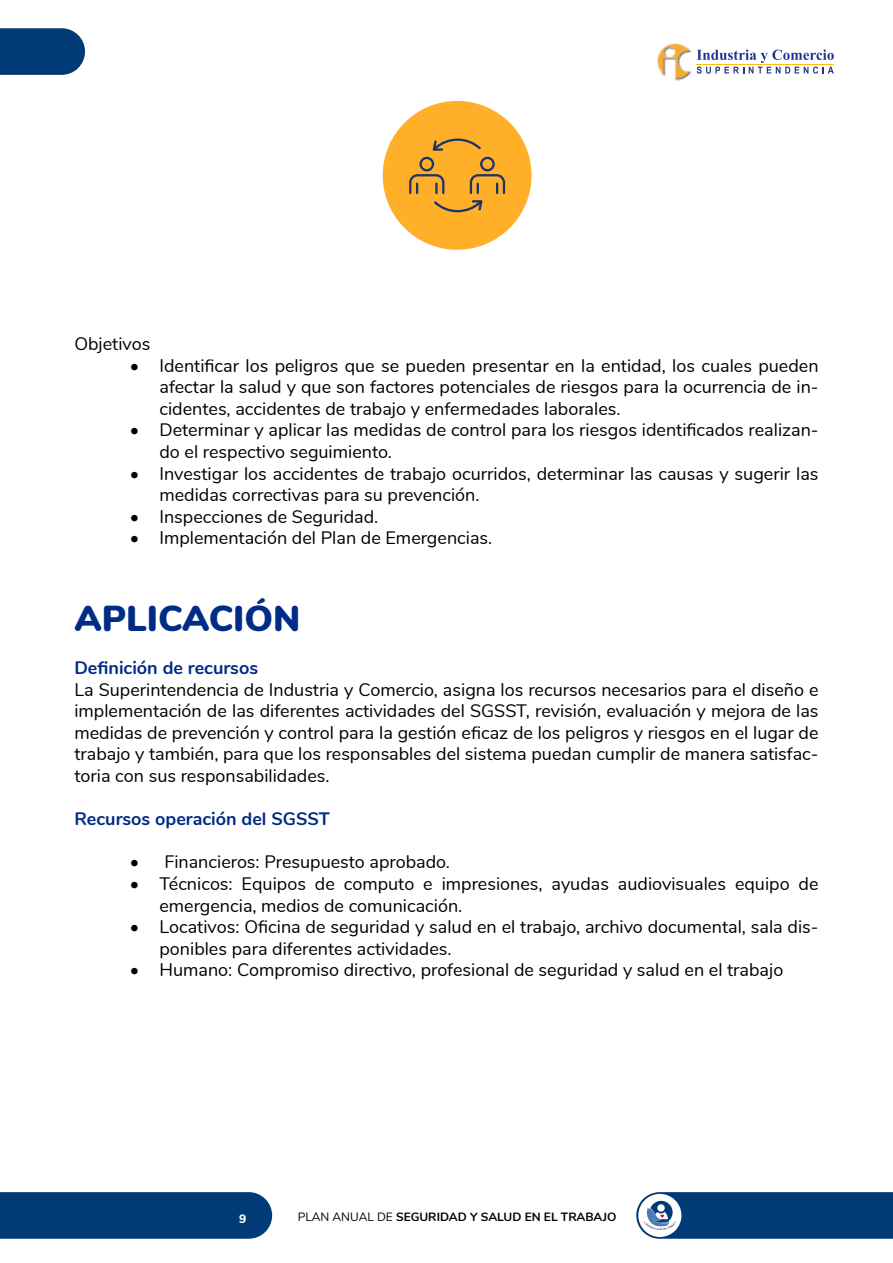
<style>
.page{position:relative;width:893px;height:1263px;background:#fff}
.page>*{position:absolute;margin:0;border:0;box-sizing:border-box;transform-origin:0 0}
.t1{font:900 36px "Nunito";color:#002c86}
.t2{font:18px/21.6px "Nunito";color:#000}
.t3{font:700 18px "Nunito";color:#002c86}
.t4{font:700 12px "Nunito";color:#000}
.t5{font:800 12px "Nunito";color:#fff}
.s1{font-weight:700}
.s2{font-weight:400}
</style>
<div class="page">
<div style="left:383px;top:101px;width:148px;height:149px;background:#ffaf28;border-radius:50%"></div>
<svg style="left:409px;top:157px;width:35px;height:37px"></svg>
<svg style="left:470px;top:157px;width:35px;height:37px"></svg>
<svg style="left:433px;top:138px;width:48px;height:13px"></svg>
<svg style="left:434px;top:200px;width:48px;height:12px"></svg>
<div style="left:0;top:1192px;width:272px;height:47px;background:#003b78"></div>
<svg style="left:0;top:28px;width:85px;height:47px"></svg>
<img style="left:657px;top:43px;width:35px;height:38px">
<svg style="left:697px;top:50px;width:137px;height:24px"></svg>
<svg style="left:636px;top:1192px;width:257px;height:47px"></svg>
<p class="t2" style="left:74px;top:332px;width:77px">Objetivos</p>
<p class="t2" style="left:159px;top:353px;width:661px;text-align:justify;text-indent:-30px">• Identificar los peligros que se pueden presentar en la entidad, los cuales pueden afectar la salud y que son factores potenciales de riesgos para la ocurrencia de in&shy;cidentes, accidentes de trabajo y enfermedades laborales.</p>
<p class="t2" style="left:159px;top:418px;width:661px;text-indent:-30px">• Determinar y aplicar las medidas de control para los riesgos identificados realizan&shy;do el respectivo seguimiento.</p>
<p class="t2" style="left:159px;top:461px;width:661px;text-indent:-30px">• Investigar los accidentes de trabajo ocurridos, determinar las causas y sugerir las medidas correctivas para su prevención.</p>
<p class="t2" style="left:130px;top:505px;width:250px">• Inspecciones de Seguridad.</p>
<p class="t2" style="left:130px;top:526px;width:364px">• Implementación del Plan de Emergencias.</p>
<h1 class="t1" style="left:74px;top:591px;width:227px">APLICACIÓN</h1>
<p class="t3" style="left:74px;top:654px;width:185px">Definición de recursos</p>
<p class="t2" style="left:74px;top:677px;width:746px;text-align:justify">La Superintendencia de Industria y Comercio, asigna los recursos necesarios para el diseño e implementación de las diferentes actividades del SGSST, revisión, evaluación y mejora de las medidas de prevención y control para la gestión eficaz de los peligros y riesgos en el lugar de trabajo y también, para que los responsables del sistema puedan cumplir de manera satisfac&shy;toria con sus responsabilidades.</p>
<p class="t3" style="left:74px;top:806px;width:257px">Recursos operación del SGSST</p>
<p class="t2" style="left:130px;top:850px;width:322px"><span class="s1">•</span> Financieros: Presupuesto aprobado.</p>
<p class="t2" style="left:159px;top:872px;width:661px;text-indent:-30px">• Técnicos: Equipos de computo e impresiones, ayudas audiovisuales equipo de emergencia, medios de comunicación.</p>
<p class="t2" style="left:159px;top:915px;width:661px;text-indent:-30px">• Locativos: Oficina de seguridad y salud en el trabajo, archivo documental, sala dis&shy;ponibles para diferentes actividades.</p>
<p class="t2" style="left:130px;top:958px;width:655px">• Humano: Compromiso directivo, profesional de seguridad y salud en el trabajo</p>
<p class="t5" style="left:239px;top:1210px;width:9px">9</p>
<p class="t4" style="left:298px;top:1208px;width:320px"><span class="s2">PLAN ANUAL DE</span> SEGURIDAD Y SALUD EN EL TRABAJO</p>
</div>
